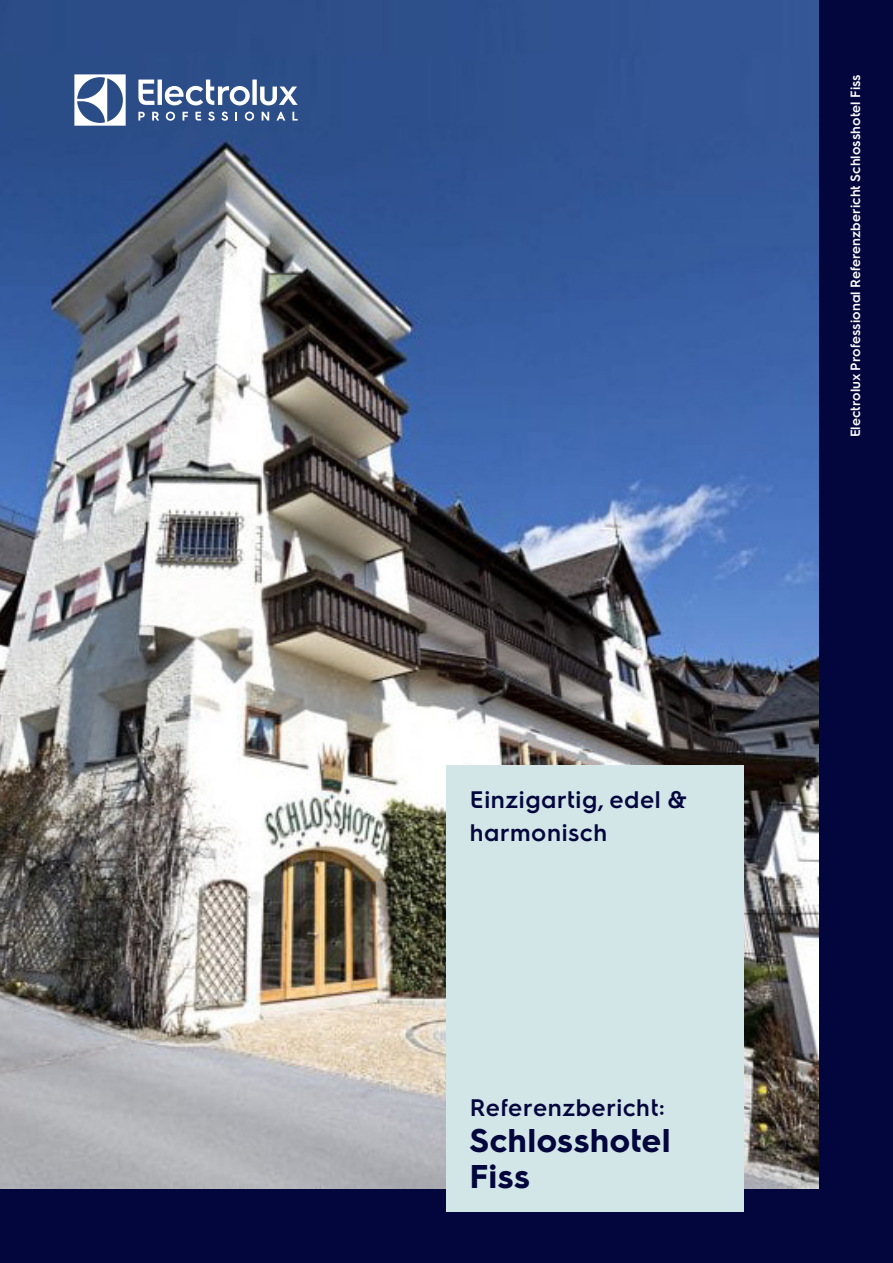
<style>
.page{position:relative;width:893px;height:1263px;background:#02063d}
.page>*{position:absolute;margin:0;border:0;box-sizing:border-box;transform-origin:0 0}
.t1{font:700 33px/36px "Electrolux Sans";letter-spacing:.02em;color:#02063d}
.t2{font:600 24px/33px "Electrolux Sans";letter-spacing:.025em;color:#02063d}
.t3{font:600 13.5px "Electrolux Sans";letter-spacing:.005em;color:#fff}
</style>
<div class="page">
<img style="left:0;top:0;width:819px;height:1188px">
<svg style="left:74px;top:74px;width:52px;height:52px;background:#96a7c4"></svg>
<svg style="left:138px;top:80px;width:160px;height:25px;background:#7f94b7"></svg>
<svg style="left:292px;top:112px;width:6px;height:9px"></svg>
<svg style="left:245px;top:112px;width:9px;height:9px"></svg>
<svg style="left:235px;top:112px;width:2px;height:9px"></svg>
<svg style="left:221px;top:112px;width:7px;height:9px"></svg>
<svg style="left:208px;top:112px;width:7px;height:9px"></svg>
<svg style="left:195px;top:112px;width:6px;height:9px"></svg>
<svg style="left:183px;top:112px;width:5px;height:9px"></svg>
<svg style="left:166px;top:112px;width:9px;height:9px"></svg>
<svg style="left:152px;top:112px;width:7px;height:9px"></svg>
<svg style="left:138px;top:112px;width:7px;height:9px"></svg>
<svg style="left:276px;top:112px;width:9px;height:9px"></svg>
<svg style="left:262px;top:112px;width:7px;height:9px"></svg>
<div style="left:446px;top:765px;width:298px;height:447px;background:#d3e6e7"></div>
<h2 class="t2" style="left:470px;top:782px;width:219px">Einzigartig, edel &amp; harmonisch</h2>
<h2 class="t2" style="left:470px;top:1089px;width:196px">Referenzbericht:</h2>
<h1 class="t1" style="left:470px;top:1120px;width:202px">Schlosshotel<br>Fiss</h1>
<p class="t3" style="left:846px;top:437px;width:365px;rotate:-90deg">Electrolux Professional Referenzbericht Schlosshotel Fiss</p>
</div>
